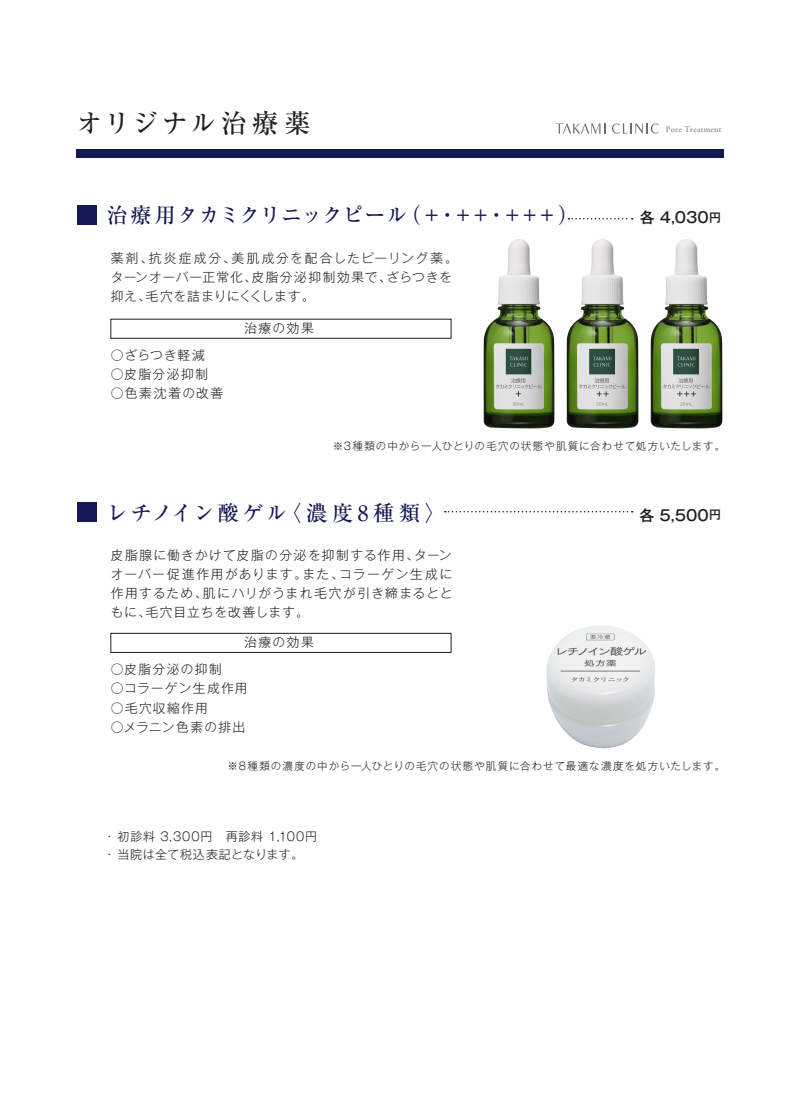
<style>
.page{position:relative;width:800px;height:1119px;background:#fff}
.page>*{position:absolute;margin:0;border:0;box-sizing:border-box;transform-origin:0 0}
.t1{font:500 26.55px "Ryumin Pro";letter-spacing:.14em;color:#231f20}
.t2{font:500 21.3px "Ryumin Pro";letter-spacing:-.005em;color:#151855}
.t3{font:500 21.3px "Ryumin Pro";letter-spacing:.15em;color:#151855}
.t4{font:500 14.85px "Gothic MB101 Pro";letter-spacing:.005em;color:#231f20}
.t5{font:300 12.75px/19.2px "Gothic MB101 Pro";letter-spacing:.1em;color:#231f20;text-align:justify}
.t6{font:300 12.75px/19.2px "Gothic MB101 Pro";letter-spacing:.075em;color:#231f20}
.t7{font:300 12px/18px "Gothic MB101 Pro";letter-spacing:.065em;color:#231f20}
.t8{font:300 10.5px "Gothic MB101 Pro";letter-spacing:.09em;color:#231f20}
.t9{font:8.4px "Adobe Garamond Pro";letter-spacing:.04em;color:#6c6d70}
.s1{font-size:11.85px}
</style>
<div class="page">
<img style="left:546px;top:625px;width:109px;height:124px">
<div style="left:76px;top:149px;width:647px;height:8px;background:#151855"></div>
<div style="left:77px;top:205px;width:19px;height:20px;background:#151855"></div>
<svg style="left:568px;top:218px;width:64px;height:1px"></svg>
<div style="left:77px;top:502px;width:19px;height:20px;background:#151855"></div>
<div style="left:111px;top:633px;width:340px;height:19px;border:1px solid #231f20"></div>
<svg style="left:445px;top:511px;width:187px;height:1px"></svg>
<svg style="left:555px;top:123px;width:50px;height:11px"></svg>
<svg style="left:612px;top:123px;width:46px;height:11px"></svg>
<img style="left:483px;top:239px;width:72px;height:190px">
<img style="left:566px;top:239px;width:73px;height:190px">
<img style="left:650px;top:239px;width:73px;height:190px">
<h1 class="t1" style="left:77px;top:102px;width:236px">オリジナル治療薬</h1>
<p class="t9" style="left:665px;top:124px;width:57px">Pore Treatment</p>
<h2 class="t2" style="left:106px;top:199px;width:474px">治療用タカミクリニックピール（ +・++・+++）</h2>
<p class="t4" style="left:639px;top:205px;width:83px">各 4,030<span class="s1">円</span></p>
<p class="t6" style="left:111px;top:246px;width:348px">薬剤、抗炎症成分、美肌成分を配合したピーリング薬。ターンオーバー正常化、皮脂分泌抑制効果で、ざらつきを抑え、毛穴を詰まりにくくします。</p>
<p class="t5" style="left:111px;top:344px;width:110px">○ざらつき軽減　</p>
<p class="t5" style="left:111px;top:363px;width:99px">○皮脂分泌抑制</p>
<p class="t5" style="left:111px;top:382px;width:114px">○色素沈着の改善</p>
<p class="t5" style="left:244px;top:316px;width:71px">治療の効果</p>
<p class="t8" style="left:332px;top:437px;width:394px">※3種類の中から一人ひとりの毛穴の状態や肌質に合わせて処方いたします。</p>
<h2 class="t3" style="left:106px;top:495px;width:341px">レチノイン酸ゲル〈濃度8種類〉</h2>
<p class="t4" style="left:639px;top:502px;width:83px">各 5,500<span class="s1">円</span></p>
<p class="t5" style="left:111px;top:543px;width:343px">皮脂腺に働きかけて皮脂の分泌を抑制する作用、ターンオーバー促進作用があります。また、コラーゲン生成に作用するため、肌にハリがうまれ毛穴が引き締まるとともに、毛穴目立ちを改善します。</p>
<p class="t5" style="left:244px;top:630px;width:71px">治療の効果</p>
<p class="t5" style="left:111px;top:658px;width:113px">○皮脂分泌の抑制</p>
<p class="t5" style="left:111px;top:677px;width:138px">○コラーゲン生成作用</p>
<p class="t5" style="left:111px;top:696px;width:99px">○毛穴収縮作用</p>
<p class="t5" style="left:111px;top:715px;width:136px">○メラニン色素の排出</p>
<p class="t8" style="left:227px;top:757px;width:499px">※8種類の濃度の中から一人ひとりの毛穴の状態や肌質に合わせて最適な濃度を処方いたします。</p>
<p class="t7" style="left:103px;top:825px;width:215px">・ 初診料 3,300円　再診料 1,100円・ 当院は全て税込表記となります。</p>
</div>
